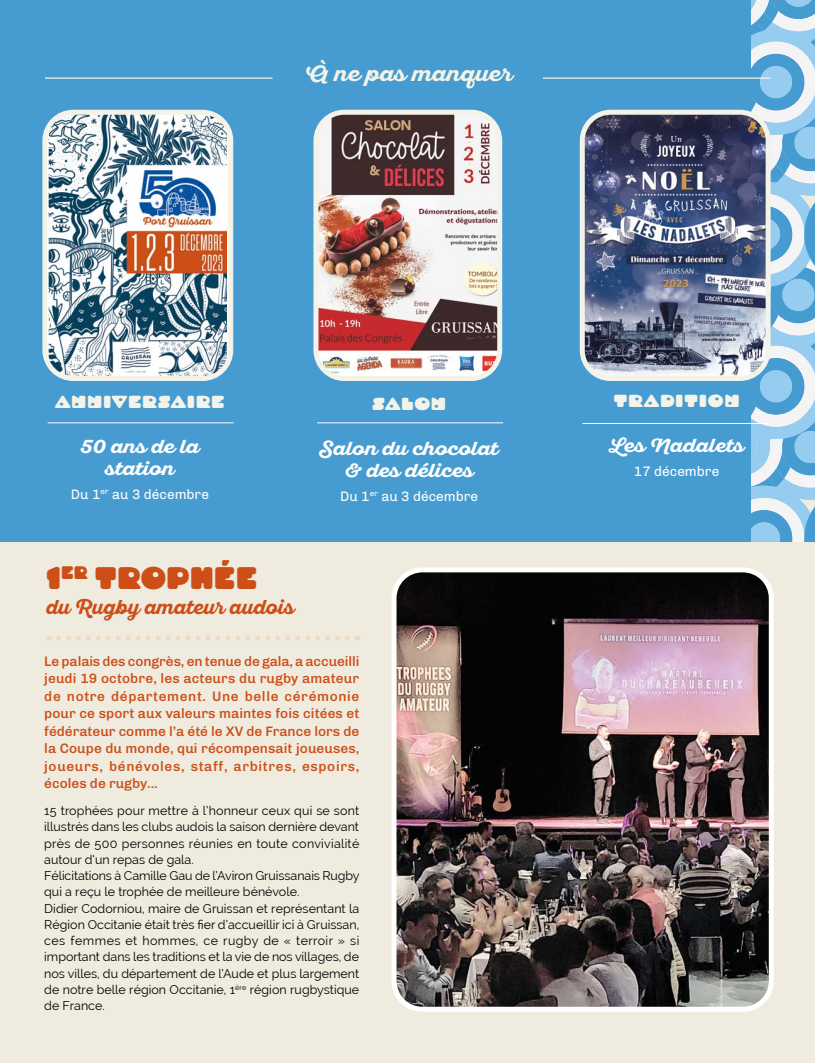
<style>
.page{position:relative;width:815px;height:1063px;background:#fff}
.page>*{position:absolute;margin:0;border:0;box-sizing:border-box;transform-origin:0 0}
.t1{font:800 31.25px "Droog";color:#cd4e16}
.t2{font:700 21.25px "Sant Elia Script";color:#f3f3e9;scale:1.11 1}
.t3{font:700 20px "Sant Elia Script";color:#cd4e16}
.t4{font:700 18.75px/22.5px "Sant Elia Script";color:#fff;text-align:center;scale:1.11 1}
.t5{font:800 17.5px "Droog";letter-spacing:.03em;color:#f3f3e9;scale:1.11 1}
.t6{font:500 13.75px/17.5px "Chivo";letter-spacing:.045em;color:#cd4e16;text-align:justify}
.t7{font:13.75px "Chivo";color:#fff}
.t8{font:12.5px/16.2px "Raleway";color:#000}
</style>
<div class="page">
<div style="left:0;top:0;width:815px;height:544px;background:#469cd0"></div>
<svg style="left:751px;top:0;width:64px;height:542px"></svg>
<div style="left:0;top:542px;width:815px;height:521px;background:#efebdf"></div>
<img style="left:319px;top:116px;width:177px;height:258px">
<div style="left:313px;top:110px;width:189px;height:271px;border:5px solid #f3f3e9;border-radius:28px"></div>
<hr style="left:317px;top:423px;width:186px;height:1px;background:#fff">
<hr style="left:45px;top:77px;width:227px;height:2px;background:#f3f3e9">
<hr style="left:543px;top:77px;width:227px;height:2px;background:#f3f3e9">
<img style="left:586px;top:114px;width:182px;height:263px">
<div style="left:580px;top:110px;width:191px;height:271px;border:5px solid #f3f3e9;border-radius:28px"></div>
<img style="left:49px;top:116px;width:178px;height:259px">
<div style="left:42px;top:110px;width:191px;height:271px;border:5px solid #f3f3e9;border-radius:28px"></div>
<hr style="left:583px;top:423px;width:186px;height:1px;background:#fff">
<hr style="left:48px;top:423px;width:186px;height:1px;background:#fff">
<img style="left:398px;top:573px;width:370px;height:433px">
<div style="left:392px;top:567px;width:382px;height:445px;border:5px solid #fff;border-radius:28px"></div>
<svg style="left:59px;top:635px;width:299px;height:5px"></svg>
<h2 class="t2" style="left:305px;top:59px;width:189px">À ne pas manquer</h2>
<h3 class="t5" style="left:55px;top:392px;width:154px">ANNIVERSAIRE</h3>
<h3 class="t4" style="left:80px;top:435px;width:109px">50 ans de la station</h3>
<p class="t7" style="left:71px;top:487px;width:140px">Du 1<sup>er</sup> au 3 décembre</p>
<h3 class="t5" style="left:372px;top:394px;width:68px">SALON</h3>
<h3 class="t4" style="left:320px;top:437px;width:164px">Salon du chocolat &amp; des délices</h3>
<p class="t7" style="left:340px;top:489px;width:140px">Du 1<sup>er</sup> au 3 décembre</p>
<h1 class="t1" style="left:46px;top:560px;width:213px">1<sup>ER</sup> TROPHÉE</h1>
<h3 class="t3" style="left:46px;top:594px;width:250px">du Rugby amateur audois</h3>
<p class="t6" style="left:44px;top:652px;width:317px">Le palais des congrès, en tenue de gala, a accueilli jeudi 19 octobre, les acteurs du rugby amateur de notre département. Une belle cérémonie pour ce sport aux valeurs maintes fois citées et fédérateur comme l’a été le XV de France lors de la Coupe du monde, qui récompensait joueuses, joueurs, bénévoles, staff, arbitres, espoirs, écoles de rugby...</p>
<p class="t8" style="left:44px;top:803px;width:317px">15 trophées pour mettre à l’honneur ceux qui se sont illustrés dans les clubs audois la saison dernière devant près de 500 personnes réunies en toute convivialité autour d’un repas de gala.<br>Félicitations à Camille Gau de l’Aviron Gruissanais Rugby qui a reçu le trophée de meilleure bénévole.<br>Didier Codorniou, maire de Gruissan et représentant la Région Occitanie était très fier d’accueillir ici à Gruissan, ces femmes et hommes, ce rugby de « terroir » si important dans les traditions et la vie de nos villages, de nos villes, du département de l’Aude et plus largement de notre belle région Occitanie, 1<sup>ère</sup> région rugbystique de France.</p>
<h3 class="t5" style="left:614px;top:391px;width:115px">TRADITION</h3>
<h3 class="t4" style="left:609px;top:435px;width:123px">Les Nadalets</h3>
<p class="t7" style="left:634px;top:464px;width:87px">17 décembre</p>
</div>
